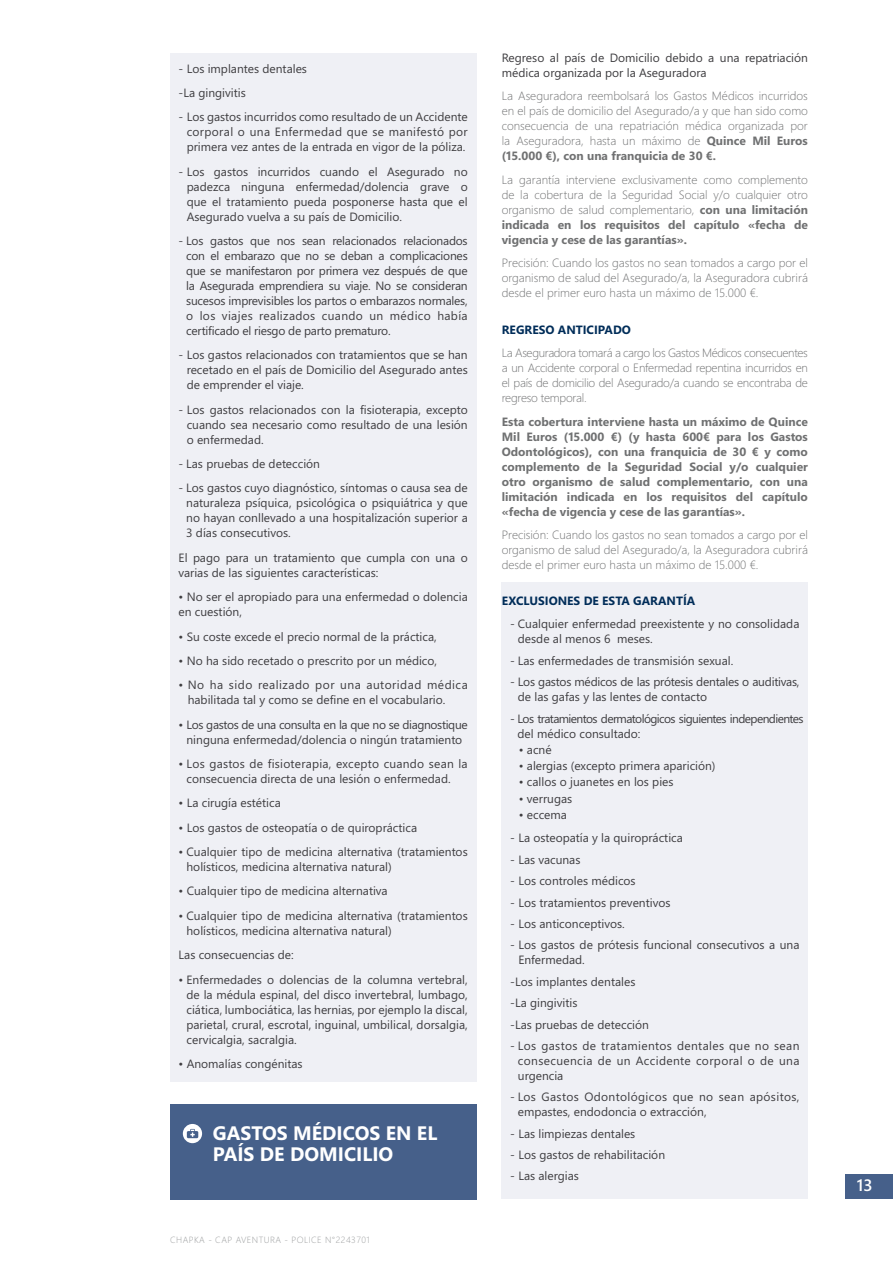
<style>
.page{position:relative;width:893px;height:1263px;background:#fff}
.page>*{position:absolute;margin:0;border:0;box-sizing:border-box;transform-origin:0 0}
.t1{font:700 19.5px/21px "Segoe WP";color:#fff}
.t2{font:600 16.5px "Segoe WP";color:#fff}
.t3{font:12px/15px "Segoe WP";color:#3e3d40}
.t4{font:300 12px/15px "Segoe WP";color:#707172;text-align:justify}
.t5{font:700 12px/15px "Segoe WP";color:#707172;text-align:justify}
.t6{font:12px/15px "Segoe WP";letter-spacing:-.02em;color:#3e3d40}
.t7{font:12px/15px "Segoe WP";letter-spacing:-.05em;color:#3e3d40}
.t8{font:12px/15px "Segoe WP";letter-spacing:.02em;color:#3e3d40}
.t9{font:700 12px "Segoe WP";color:#012d59}
.t10{font:300 9px "Segoe WP";letter-spacing:.05em;color:#9c9e9f}
.s1{font-weight:700}
</style>
<div class="page">
<div style="left:845px;top:1174px;width:48px;height:24px;background:#46608a"></div>
<div style="left:502px;top:583px;width:306px;height:616px;background:#eff0f5"></div>
<div style="left:170px;top:53px;width:306px;height:1028px;background:#eff0f5"></div>
<div style="left:170px;top:1104px;width:306px;height:95px;background:#46608a"></div>
<p class="t3" style="left:179px;top:56px;width:130px;line-height:24.3px">- Los implantes dentales -La gingivitis</p>
<p class="t3" style="left:187px;top:109px;width:283px;text-align:justify;text-indent:-8px">- Los gastos incurridos como resultado de un Accidente corporal o una Enfermedad que se manifestó por primera vez antes de la entrada en vigor de la póliza.</p>
<p class="t3" style="left:187px;top:163px;width:283px;text-align:justify;text-indent:-8px">- Los gastos incurridos cuando el Asegurado no padezca ninguna enfermedad/dolencia grave o que el tratamiento pueda posponerse hasta que el Asegurado vuelva a su país de Domicilio.</p>
<p class="t3" style="left:186px;top:233px;width:283px;text-align:justify;text-indent:-8px">- Los gastos que nos sean relacionados relacionados con el embarazo que no se deban a complicaciones que se manifestaron por primera vez después de que la Asegurada emprendiera su viaje. No se consideran sucesos imprevisibles los partos o embarazos normales, o los viajes realizados cuando un médico había certificado el riesgo de parto prematuro.</p>
<p class="t3" style="left:187px;top:347px;width:283px;text-align:justify;text-indent:-8px">- Los gastos relacionados con tratamientos que se han recetado en el país de Domicilio del Asegurado antes de emprender el viaje.</p>
<p class="t3" style="left:187px;top:401px;width:283px;text-align:justify;text-indent:-8px">- Los gastos relacionados con la fisioterapia, excepto cuando sea necesario como resultado de una lesión o enfermedad.</p>
<p class="t3" style="left:179px;top:456px;width:143px">- Las pruebas de detección</p>
<p class="t3" style="left:186px;top:480px;width:283px;text-align:justify;text-indent:-8px">- Los gastos cuyo diagnóstico, síntomas o causa sea de naturaleza psíquica, psicológica o psiquiátrica y que no hayan conllevado a una hospitalización superior a 3 días consecutivos.</p>
<p class="t3" style="left:179px;top:549px;width:291px">El pago para un tratamiento que cumpla con una o varias de las siguientes características:</p>
<p class="t3" style="left:179px;top:589px;width:291px">• No ser el apropiado para una enfermedad o dolencia en cuestión,</p>
<p class="t3" style="left:179px;top:628px;width:260px">• Su coste excede el precio normal de la práctica,</p>
<p class="t3" style="left:179px;top:653px;width:260px">• No ha sido recetado o prescrito por un médico,</p>
<p class="t3" style="left:188px;top:677px;width:282px;text-indent:-9px">• No ha sido realizado por una autoridad médica habilitada tal y como se define en el vocabulario.</p>
<p class="t3" style="left:179px;top:716px;width:291px;text-align:center">• Los gastos de una consulta en la que no se diagnostique ninguna enfermedad/dolencia o ningún tratamiento</p>
<p class="t3" style="left:187px;top:756px;width:283px;text-indent:-8px">• Los gastos de fisioterapia, excepto cuando sean la consecuencia directa de una lesión o enfermedad.</p>
<p class="t3" style="left:179px;top:795px;width:104px">• La cirugía estética</p>
<p class="t3" style="left:179px;top:819px;width:240px">• Los gastos de osteopatía o de quiropráctica</p>
<p class="t3" style="left:187px;top:844px;width:283px;text-indent:-8px">• Cualquier tipo de medicina alternativa (tratamientos holísticos, medicina alternativa natural)</p>
<p class="t3" style="left:179px;top:883px;width:211px">• Cualquier tipo de medicina alternativa</p>
<p class="t3" style="left:187px;top:907px;width:283px;text-indent:-8px">• Cualquier tipo de medicina alternativa (tratamientos holísticos, medicina alternativa natural)</p>
<p class="t3" style="left:179px;top:947px;width:117px">Las consecuencias de:</p>
<p class="t3" style="left:187px;top:971px;width:283px;text-align:justify;text-indent:-8px">• Enfermedades o dolencias de la columna vertebral, de la médula espinal, del disco invertebral, lumbago, ciática, lumbociática, las hernias, por ejemplo la discal, parietal, crural, escrotal, inguinal, umbilical, dorsalgia, cervicalgia, sacralgia.</p>
<p class="t3" style="left:179px;top:1055px;width:126px">• Anomalías congénitas</p>
<h1 class="t1" style="left:213px;top:1121px;width:226px">GASTOS MÉDICOS EN EL<br>PAÍS DE DOMICILIO</h1>
<p class="t10" style="left:170px;top:1233px;width:201px">CHAPKA - CAP AVENTURA - POLICE N°2243701</p>
<p class="t3" style="left:502px;top:50px;width:308px">Regreso al país de Domicilio debido a una repatriación médica organizada por la Aseguradora</p>
<p class="t4" style="left:502px;top:88px;width:308px">La Aseguradora reembolsará los Gastos Médicos incurridos en el país de domicilio del Asegurado/a y que han sido como consecuencia de una repatriación médica organizada por la Aseguradora, hasta un máximo de <span class="s1">Quince Mil Euros (15.000 €), con una franquicia de 30 €.</span></p>
<p class="t4" style="left:502px;top:172px;width:308px">La garantía interviene exclusivamente como complemento de la cobertura de la Seguridad Social y/o cualquier otro organismo de salud complementario, <span class="s1">con una limitación indicada en los requisitos del capítulo «fecha de vigencia y cese de las garantías».</span></p>
<p class="t4" style="left:502px;top:255px;width:308px">Precisión: Cuando los gastos no sean tomados a cargo por el organismo de salud del Asegurado/a, la Aseguradora cubrirá desde el primer euro hasta un máximo de 15.000 €.</p>
<p class="t9" style="left:502px;top:321px;width:131px">REGRESO ANTICIPADO</p>
<p class="t4" style="left:502px;top:345px;width:308px">La Aseguradora tomará a cargo los Gastos Médicos consecuentes a un Accidente corporal o Enfermedad repentina incurridos en el país de domicilio del Asegurado/a cuando se encontraba de regreso temporal.</p>
<p class="t5" style="left:502px;top:413px;width:308px">Esta cobertura interviene hasta un máximo de Quince Mil Euros (15.000 €) (y hasta 600€ para los Gastos Odontológicos), con una franquicia de 30 € y como complemento de la Seguridad Social y/o cualquier otro organismo de salud complementario, con una limitación indicada en los requisitos del capítulo «fecha de vigencia y cese de las garantías».</p>
<p class="t4" style="left:502px;top:527px;width:308px">Precisión: Cuando los gastos no sean tomados a cargo por el organismo de salud del Asegurado/a, la Aseguradora cubrirá desde el primer euro hasta un máximo de 15.000 €.</p>
<p class="t9" style="left:502px;top:592px;width:195px">EXCLUSIONES DE ESTA GARANTÍA</p>
<p class="t3" style="left:518px;top:616px;width:283px;text-indent:-8px">- Cualquier enfermedad preexistente y no consolidada desde al menos 6 meses.</p>
<p class="t3" style="left:510px;top:652px;width:224px">- Las enfermedades de transmisión sexual.</p>
<p class="t6" style="left:518px;top:674px;width:283px;text-indent:-8px">- Los gastos médicos de las prótesis dentales o auditivas, de las gafas y las lentes de contacto</p>
<p class="t7" style="left:517px;top:710px;width:288px;text-indent:-7px">- Los tratamientos dermatológicos siguientes independientes del médico consultado:</p>
<p class="t3" style="left:519px;top:741px;width:34px">• acné</p>
<p class="t3" style="left:519px;top:758px;width:198px">• alergias (excepto primera aparición)</p>
<p class="t3" style="left:519px;top:774px;width:156px">• callos o juanetes en los pies</p>
<p class="t3" style="left:519px;top:790px;width:55px">• verrugas</p>
<p class="t3" style="left:519px;top:807px;width:50px">• eccema</p>
<p class="t3" style="left:510px;top:830px;width:174px">- La osteopatía y la quiropráctica</p>
<p class="t3" style="left:510px;top:851px;width:72px">- Las vacunas</p>
<p class="t3" style="left:510px;top:873px;width:127px">- Los controles médicos</p>
<p class="t3" style="left:510px;top:894px;width:162px">- Los tratamientos preventivos</p>
<p class="t3" style="left:510px;top:916px;width:116px">- Los anticonceptivos.</p>
<p class="t3" style="left:518px;top:937px;width:283px;text-indent:-8px">- Los gastos de prótesis funcional consecutivos a una<br>Enfermedad.</p>
<p class="t3" style="left:510px;top:970px;width:140px;line-height:21.5px">-Los implantes dentales -La gingivitis<br>-Las pruebas de detección</p>
<p class="t3" style="left:518px;top:1037px;width:283px;text-align:justify;text-indent:-8px">- Los gastos de tratamientos dentales que no sean consecuencia de un Accidente corporal o de una urgencia</p>
<p class="t8" style="left:518px;top:1089px;width:283px;text-indent:-8px">- Los Gastos Odontológicos que no sean apósitos, empastes, endodoncia o extracción,</p>
<p class="t3" style="left:510px;top:1125px;width:127px">- Las limpiezas dentales</p>
<p class="t3" style="left:510px;top:1147px;width:156px">- Los gastos de rehabilitación</p>
<p class="t3" style="left:510px;top:1168px;width:70px">- Las alergias</p>
<h2 class="t2" style="left:857px;top:1174px;width:17px">13</h2>
</div>
